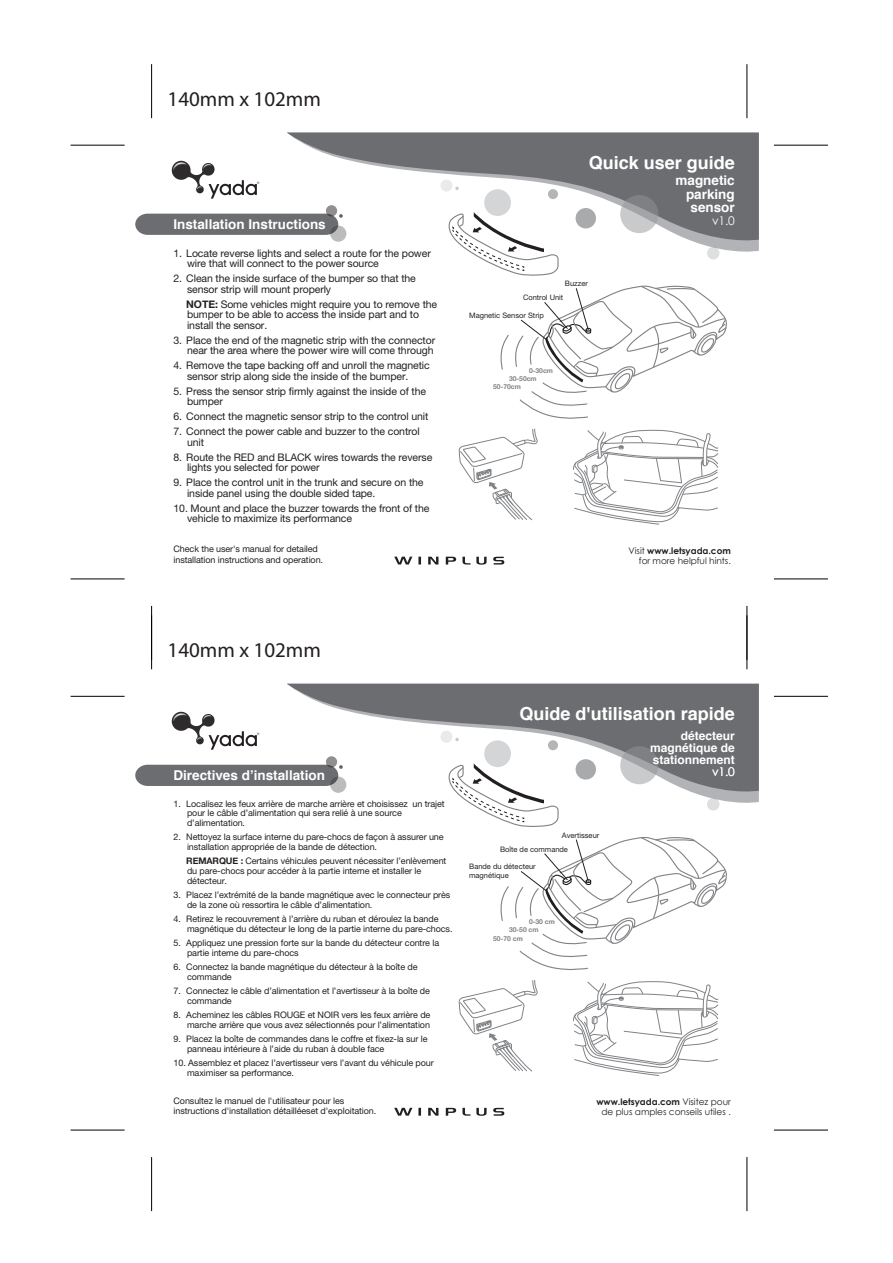
<style>
.page{position:relative;width:893px;height:1263px;background:#fff}
.page>*{position:absolute;margin:0;border:0;box-sizing:border-box;transform-origin:0 0}
.t1{font:21px "Myriad";color:#231f20}
.t2{font:700 18px "Helvetica";color:#fff}
.t3{font:700 13.5px/13.5px "Helvetica";color:#fff;text-align:right}
.t4{font:700 12px/12px "Helvetica";color:#fff;text-align:justify}
.t5{font:12px "Century Gothic";color:#fff}
.t6{font:10.5px/10.5px "Helvetica Neue";letter-spacing:-.01em;color:#231f20}
.t7{font:9px/9.8px "Helvetica Neue";letter-spacing:-.01em;color:#231f20}
.t8{font:9px/10.5px "Century Gothic";letter-spacing:-.005em;color:#231f20;text-align:right}
.t9{font:7.5px/14.1px "Helvetica Neue";color:#231f20}
.t10{font:700 6.75px "Helvetica Neue";color:#808285}
.s1{font-weight:700}
</style>
<div class="page">
<svg style="left:394px;top:557px;width:18px;height:7px"></svg>
<svg style="left:418px;top:557px;width:3px;height:7px"></svg>
<svg style="left:428px;top:557px;width:10px;height:7px"></svg>
<svg style="left:446px;top:557px;width:10px;height:7px"></svg>
<svg style="left:462px;top:557px;width:8px;height:7px"></svg>
<svg style="left:476px;top:557px;width:11px;height:8px"></svg>
<svg style="left:493px;top:557px;width:11px;height:7px"></svg>
<img style="left:171px;top:160px;width:44px;height:34px">
<svg style="left:209px;top:180px;width:50px;height:19px"></svg>
<div style="left:135px;top:214px;width:152px;height:21px;background:#6c6d70"></div>
<svg style="left:394px;top:1108px;width:18px;height:8px"></svg>
<svg style="left:418px;top:1108px;width:3px;height:8px"></svg>
<svg style="left:428px;top:1108px;width:10px;height:8px"></svg>
<svg style="left:446px;top:1108px;width:10px;height:8px"></svg>
<svg style="left:462px;top:1108px;width:8px;height:8px"></svg>
<svg style="left:476px;top:1108px;width:11px;height:8px"></svg>
<svg style="left:493px;top:1108px;width:11px;height:8px"></svg>
<svg style="left:707px;top:246px;width:52px;height:12px"></svg>
<svg style="left:287px;top:133px;width:472px;height:113px;fill:#6c6d70"></svg>
<svg style="left:620px;top:195px;width:38px;height:38px"></svg>
<div style="left:576px;top:208px;width:20px;height:20px;background:#a8aaac;border-radius:50%"></div>
<div style="left:484px;top:189px;width:27px;height:27px;background:#d4d5d6;border-radius:50%"></div>
<svg style="left:548px;top:189px;width:10px;height:10px"></svg>
<div style="left:707px;top:247px;width:12px;height:12px;background:#dedfe0;border-radius:50%"></div>
<svg style="left:455px;top:187px;width:4px;height:3px"></svg>
<div style="left:440px;top:180px;width:12px;height:12px;background:#e9eaea;border-radius:50%"></div>
<svg style="left:707px;top:797px;width:52px;height:12px"></svg>
<svg style="left:287px;top:684px;width:472px;height:113px;fill:#6c6d70"></svg>
<svg style="left:620px;top:746px;width:38px;height:38px"></svg>
<div style="left:576px;top:759px;width:20px;height:20px;background:#a8aaac;border-radius:50%"></div>
<div style="left:484px;top:740px;width:27px;height:27px;background:#d4d5d6;border-radius:50%"></div>
<svg style="left:548px;top:740px;width:10px;height:10px"></svg>
<div style="left:707px;top:798px;width:12px;height:12px;background:#dedfe0;border-radius:50%"></div>
<svg style="left:455px;top:738px;width:4px;height:3px"></svg>
<div style="left:440px;top:731px;width:12px;height:12px;background:#e9eaea;border-radius:50%"></div>
<svg style="left:500px;top:285px;width:227px;height:134px"></svg>
<svg style="left:449px;top:212px;width:110px;height:64px"></svg>
<svg style="left:459px;top:429px;width:79px;height:91px"></svg>
<img style="left:171px;top:711px;width:44px;height:34px">
<svg style="left:209px;top:731px;width:50px;height:19px"></svg>
<div style="left:330px;top:776px;width:16px;height:17px;background:#bdbcbc;border-radius:50%"></div>
<svg style="left:326px;top:756px;width:11px;height:11px"></svg>
<div style="left:135px;top:765px;width:208px;height:21px;background:#6c6d70"></div>
<svg style="left:573px;top:430px;width:145px;height:95px"></svg>
<svg style="left:449px;top:763px;width:110px;height:64px"></svg>
<svg style="left:459px;top:980px;width:79px;height:91px"></svg>
<svg style="left:573px;top:981px;width:145px;height:95px"></svg>
<svg style="left:500px;top:837px;width:227px;height:133px"></svg>
<hr style="left:151px;top:64px;width:1px;height:54px;background:#000">
<hr style="left:71px;top:145px;width:54px;height:1px;background:#000">
<hr style="left:71px;top:579px;width:54px;height:1px;background:#000">
<hr style="left:151px;top:606px;width:1px;height:54px;background:#000">
<hr style="left:747px;top:64px;width:1px;height:54px;background:#000">
<hr style="left:774px;top:145px;width:54px;height:1px;background:#000">
<hr style="left:774px;top:579px;width:54px;height:1px;background:#000">
<hr style="left:747px;top:606px;width:1px;height:54px;background:#000">
<hr style="left:151px;top:615px;width:1px;height:54px;background:#000">
<hr style="left:71px;top:696px;width:54px;height:1px;background:#000">
<hr style="left:71px;top:1130px;width:54px;height:1px;background:#000">
<hr style="left:151px;top:1157px;width:1px;height:54px;background:#000">
<hr style="left:747px;top:615px;width:1px;height:54px;background:#000">
<hr style="left:774px;top:696px;width:54px;height:1px;background:#000">
<hr style="left:774px;top:1130px;width:54px;height:1px;background:#000">
<hr style="left:747px;top:1157px;width:1px;height:54px;background:#000">
<h1 class="t1" style="left:168px;top:89px;width:155px">140mm x 102mm</h1>
<h3 class="t3" style="left:173px;top:218px;width:154px">Installation Instructions</h3>
<p class="t6" style="left:187px;top:247px;width:245px;text-indent:-14px">1. Locate reverse lights and select a route for the power wire that will connect to the power source</p>
<p class="t6" style="left:187px;top:273px;width:230px;text-indent:-14px">2. Clean the inside surface of the bumper so that the sensor strip will mount properly</p>
<p class="t6" style="left:186px;top:298px;width:252px"><span class="s1">NOTE:</span> Some vehicles might require you to remove the bumper to be able to access the inside part and to install the sensor.</p>
<p class="t6" style="left:174px;top:334px;width:263px;text-align:right">3. Place the end of the magnetic strip with the connector near the area where the power wire will come through</p>
<p class="t6" style="left:187px;top:360px;width:244px;text-indent:-14px">4. Remove the tape backing off and unroll the magnetic sensor strip along side the inside of the bumper.</p>
<p class="t6" style="left:187px;top:385px;width:241px;text-indent:-14px">5. Press the sensor strip firmly against the inside of the bumper</p>
<p class="t6" style="left:174px;top:411px;width:256px">6. Connect the magnetic sensor strip to the control unit</p>
<p class="t6" style="left:187px;top:426px;width:234px;text-indent:-14px">7. Connect the power cable and buzzer to the control unit</p>
<p class="t6" style="left:187px;top:451px;width:247px;text-indent:-14px">8. Route the RED and BLACK wires towards the reverse lights you selected for power</p>
<p class="t6" style="left:187px;top:477px;width:238px;text-indent:-14px">9. Place the control unit in the trunk and secure on the inside panel using the double sided tape.</p>
<p class="t6" style="left:187px;top:502px;width:244px;text-indent:-14px">10. Mount and place the buzzer towards the front of the vehicle to maximize its performance</p>
<p class="t7" style="left:174px;top:544px;width:151px;line-height:10.5px">Check the user's manual for detailed installation instructions and operation.</p>
<h1 class="t1" style="left:168px;top:640px;width:155px">140mm x 102mm</h1>
<h2 class="t2" style="left:589px;top:148px;width:148px">Quick user guide</h2>
<h3 class="t3" style="left:675px;top:174px;width:61px">magnetic parking sensor</h3>
<p class="t9" style="left:565px;top:276px;width:25px">Buzzer</p>
<p class="t9" style="left:523px;top:291px;width:42px">Control Unit</p>
<p class="t9" style="left:469px;top:308px;width:76px">Magnetic Sensor Strip</p>
<p class="t10" style="left:529px;top:366px;width:25px">0-30cm</p>
<p class="t10" style="left:509px;top:374px;width:29px">30-50cm</p>
<p class="t10" style="left:493px;top:383px;width:29px">50-70cm</p>
<h3 class="t5" style="left:712px;top:213px;width:24px">v1.0</h3>
<p class="t8" style="left:628px;top:545px;width:104px">Visit <span class="s1">www.letsyada.com </span>for more helpful hints.</p>
<h2 class="t2" style="left:519px;top:699px;width:217px">Quide d'utilisation rapide</h2>
<h3 class="t4" style="left:650px;top:729px;width:86px;text-indent:31px">détecteur magnétique de stationnement</h3>
<h3 class="t3" style="left:173px;top:769px;width:153px">Directives d’installation</h3>
<h3 class="t5" style="left:712px;top:764px;width:24px">v1.0</h3>
<p class="t7" style="left:187px;top:798px;width:259px;text-indent:-14px">1. Localisez les feux arrière de marche arrière et choisissez un trajet pour le câble d’alimentation qui sera relié à une source d’alimentation.</p>
<p class="t7" style="left:187px;top:832px;width:258px;text-indent:-14px">2. Nettoyez la surface interne du pare-chocs de façon à assurer une installation appropriée de la bande de détection.</p>
<p class="t7" style="left:186px;top:856px;width:262px"><span class="s1">REMARQUE :</span> Certains véhicules peuvent nécessiter l’enlèvement du pare-chocs pour accéder à la partie interne et installer le détecteur.</p>
<p class="t7" style="left:187px;top:890px;width:265px;text-indent:-14px">3. Placez l’extrémité de la bande magnétique avec le connecteur près de la zone où ressortira le câble d’alimentation.</p>
<p class="t7" style="left:187px;top:914px;width:267px;text-indent:-14px">4. Retirez le recouvrement à l’arrière du ruban et déroulez la bande magnétique du détecteur le long de la partie interne du pare-chocs.</p>
<p class="t7" style="left:187px;top:938px;width:254px;text-indent:-14px">5. Appliquez une pression forte sur la bande du détecteur contre la partie interne du pare-chocs</p>
<p class="t7" style="left:187px;top:962px;width:232px;text-indent:-14px">6. Connectez la bande magnétique du détecteur à la boîte de commande</p>
<p class="t7" style="left:187px;top:986px;width:244px;text-indent:-14px">7. Connectez le câble d’alimentation et l’avertisseur à la boîte de commande</p>
<p class="t7" style="left:174px;top:1010px;width:258px;text-align:right">8. Acheminez les câbles ROUGE et NOIR vers les feux arrière de marche arrière que vous avez sélectionnés pour l’alimentation</p>
<p class="t7" style="left:187px;top:1034px;width:242px;text-indent:-14px">9. Placez la boîte de commandes dans le coffre et fixez-la sur le panneau intérieure à l’aide du ruban à double face</p>
<p class="t7" style="left:187px;top:1058px;width:248px;text-indent:-14px">10. Assemblez et placez l’avertisseur vers l’avant du véhicule pour maximiser sa performance.</p>
<p class="t9" style="left:500px;top:828px;width:101px;text-indent:62px">Avertisseur<br>Boîte de commande</p>
<p class="t9" style="left:469px;top:862px;width:68px;line-height:9px">Bande du détecteur magnétique</p>
<p class="t10" style="left:529px;top:917px;width:27px">0-30 cm</p>
<p class="t10" style="left:509px;top:925px;width:31px">30-50 cm</p>
<p class="t10" style="left:493px;top:934px;width:31px">50-70 cm</p>
<p class="t7" style="left:174px;top:1095px;width:204px;line-height:10.5px">Consultez le manuel de l'utilisateur pour les instructions d'installation détailléeset d'exploitation.</p>
<p class="t8" style="left:596px;top:1096px;width:136px;text-align:center"><span class="s1">www.letsyada.com</span> Visitez pour de plus amples conseils utiles .</p>
</div>
